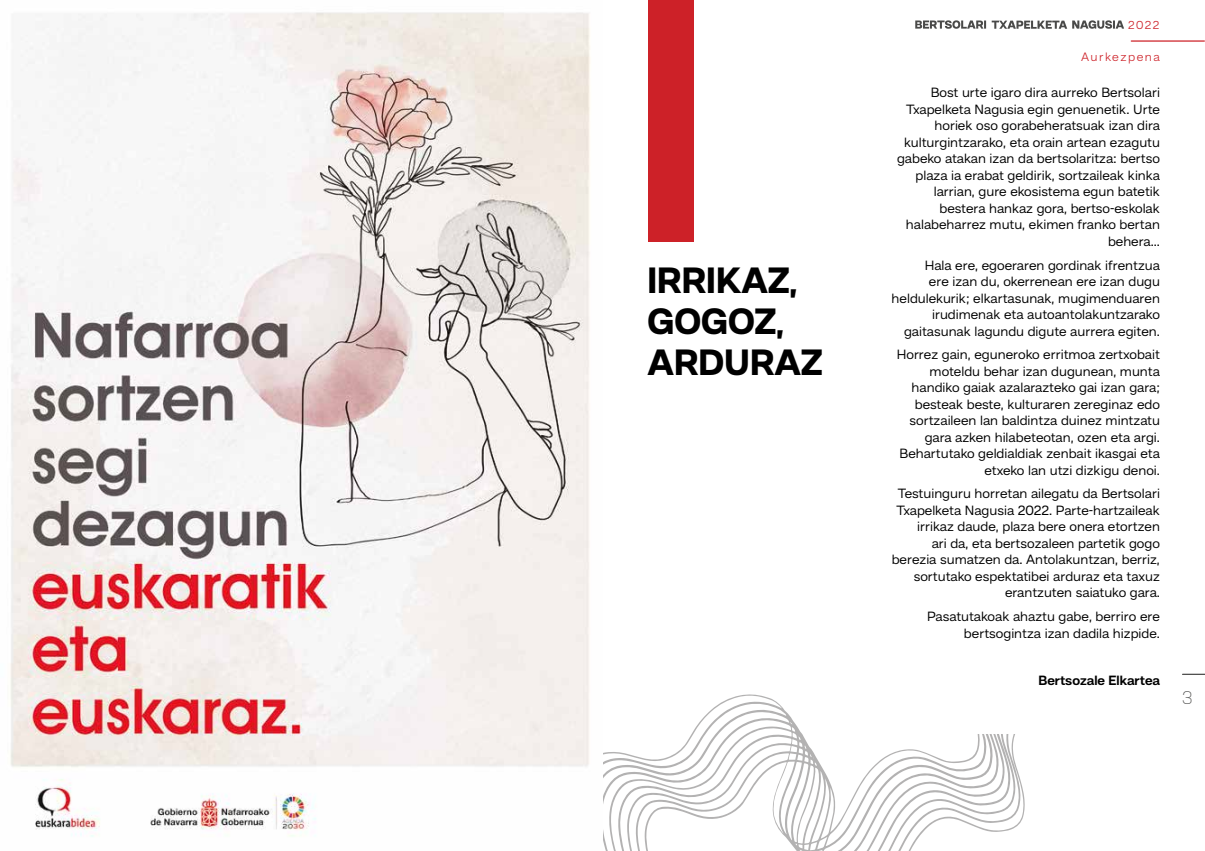
<style>
.page{position:relative;width:1205px;height:851px;background:#fff}
.page>*{position:absolute;margin:0;border:0;box-sizing:border-box;transform-origin:0 0}
.t1{font:800 37.5px/40.9px "Hando";color:#000}
.t2{font:100 18.75px "Hando";color:#4a4a49}
.t3{font:13.75px/16.5px "Hando";color:#000;text-align:right}
.t4{font:700 13.75px "Hando";color:#000}
.t5{font:300 12.5px "Hando";letter-spacing:.12em;color:#cd2128}
.t6{font:300 11.75px "Hando";color:#cd2128}
</style>
<div class="page">
<svg style="left:915px;top:20px;width:209px;height:9px"></svg>
<svg style="left:1182px;top:673px;width:23px;height:1px"></svg>
<hr style="left:1131px;top:40px;width:73px;height:2px;background:#cd2128">
<svg style="left:603px;top:694px;width:422px;height:156px"></svg>
<div style="left:648px;top:0;width:46px;height:241px;background:#cd2128"></div>
<img style="left:10px;top:12px;width:580px;height:825px">
<h1 class="t1" style="left:647px;top:259px;width:176px">IRRIKAZ,<br>GOGOZ,<br>ARDURAZ</h1>
<p class="t6" style="left:1128px;top:18px;width:33px">2022</p>
<p class="t5" style="left:1081px;top:49px;width:80px">Aurkezpena</p>
<p class="t3" style="left:897px;top:84px;width:264px">Bost urte igaro dira aurreko Bertsolari Txapelketa Nagusia egin genuenetik. Urte horiek oso gorabeheratsuak izan dira kulturgintzarako, eta orain artean ezagutu gabeko atakan izan da bertsolaritza: bertso plaza ia erabat geldirik, sortzaileak kinka larrian, gure ekosistema egun batetik bestera hankaz gora, bertso-eskolak halabeharrez mutu, ekimen franko bertan behera...</p>
<p class="t3" style="left:891px;top:256px;width:270px">Hala ere, egoeraren gordinak ifrentzua<br>ere izan du, okerrenean ere izan dugu heldulekurik; elkartasunak, mugimenduaren irudimenak eta autoantolakuntzarako gaitasunak lagundu digute aurrera egiten.</p>
<p class="t3" style="left:897px;top:346px;width:265px">Horrez gain, eguneroko erritmoa zertxobait moteldu behar izan dugunean, munta handiko gaiak azalarazteko gai izan gara; besteak beste, kulturaren zereginaz edo sortzaileen lan baldintza duinez mintzatu gara azken hilabeteotan, ozen eta argi.<br>Behartutako geldialdiak zenbait ikasgai eta etxeko lan utzi dizkigu denoi.</p>
<p class="t3" style="left:891px;top:485px;width:270px">Testuinguru horretan ailegatu da Bertsolari Txapelketa Nagusia 2022. Parte-hartzaileak irrikaz daude, plaza bere onera etortzen<br>ari da, eta bertsozaleen partetik gogo berezia sumatzen da. Antolakuntzan, berriz, sortutako espektatibei arduraz eta taxuz erantzuten saiatuko gara.</p>
<p class="t3" style="left:927px;top:607px;width:234px">Pasatutakoak ahaztu gabe, berriro ere bertsogintza izan dadila hizpide.</p>
<p class="t4" style="left:1038px;top:671px;width:123px">Bertsozale Elkartea</p>
<h2 class="t2" style="left:1182px;top:686px;width:12px">3</h2>
</div>
